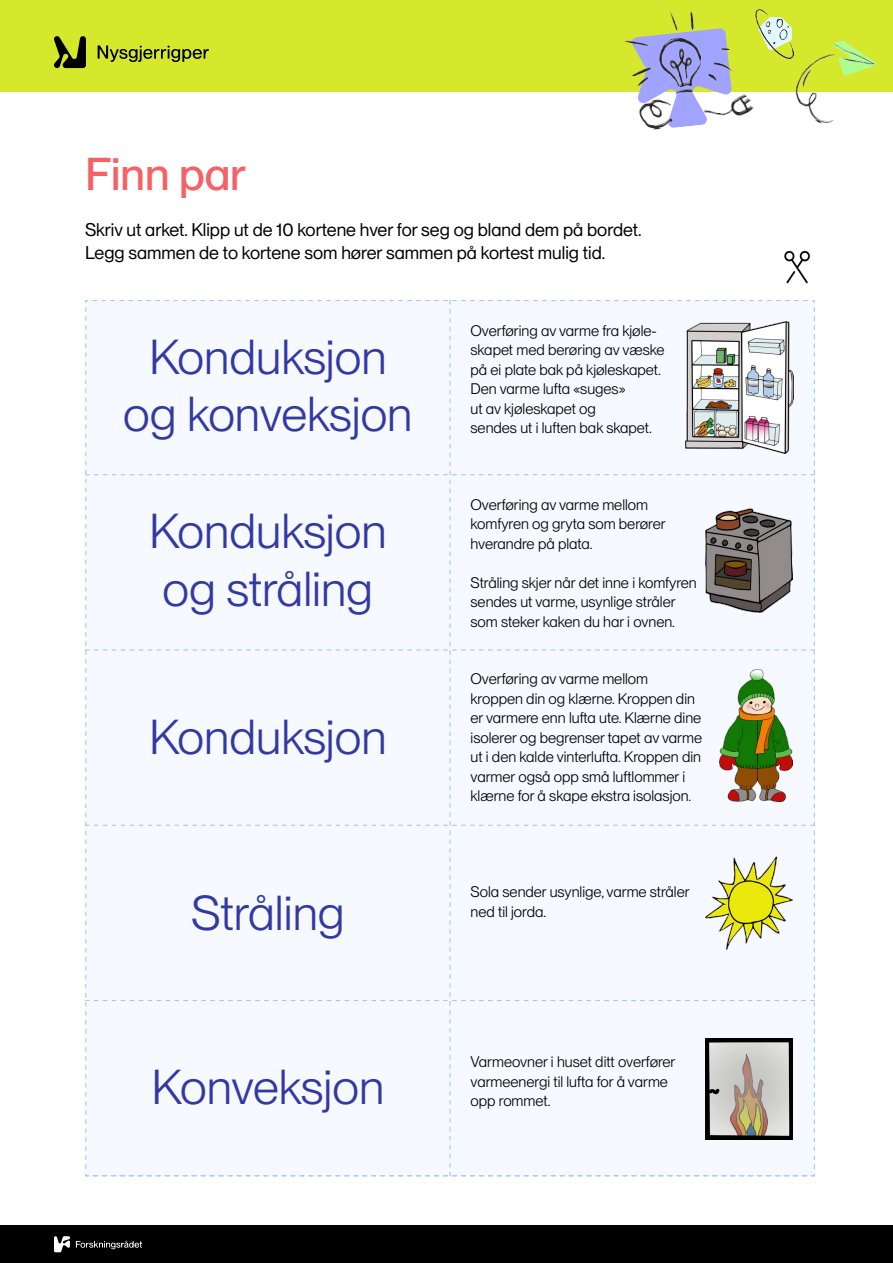
<style>
.page{position:relative;width:893px;height:1263px;background:#fff}
.page>*{position:absolute;margin:0;border:0;box-sizing:border-box;transform-origin:0 0}
.Tekst_bildeoppgave{font:48px/57.6px "PP Neue Montreal";color:#3339a2;text-align:center}
.Tittel{font:500 45px "PP Neue Montreal";color:#f66166}
.Brødtekst{font:18px "PP Neue Montreal";color:#000}
.Brødtekst-2{font:15px/19.5px "PP Neue Montreal";color:#000}
</style>
<div class="page">
<div style="left:0;top:1225px;width:893px;height:38px;background:#000"></div>
<svg style="left:54px;top:1236px;width:16px;height:16px"></svg>
<svg style="left:76px;top:1241px;width:66px;height:8px"></svg>
<div style="left:0;top:0;width:893px;height:91px;background:#d6e82b"></div>
<img style="left:756px;top:10px;width:36px;height:49px">
<img style="left:786px;top:37px;width:90px;height:87px">
<img style="left:622px;top:10px;width:133px;height:120px">
<svg style="left:98px;top:45px;width:111px;height:17px"></svg>
<svg style="left:54px;top:36px;width:32px;height:32px"></svg>
<img style="left:784px;top:250px;width:26px;height:34px">
<div style="left:85px;top:300px;width:730px;height:876px;background:#f6f9ff"></div>
<img style="left:686px;top:321px;width:108px;height:132px">
<img style="left:706px;top:508px;width:87px;height:104px">
<img style="left:719px;top:669px;width:74px;height:132px">
<img style="left:706px;top:856px;width:87px;height:93px">
<img style="left:706px;top:1038px;width:87px;height:102px">
<h1 class="Tittel" style="left:85px;top:147px;width:162px">Finn par</h1>
<p class="Brødtekst" style="left:85px;top:219px;width:558px">Skriv ut arket. Klipp ut de 10 kortene hver for seg og bland dem på bordet.</p>
<p class="Brødtekst" style="left:85px;top:242px;width:522px">Legg sammen de to kortene som hører sammen på kortest mulig tid.</p>
<p class="Tekst_bildeoppgave" style="left:123px;top:328px;width:291px">Konduksjon og konveksjon</p>
<p class="Tekst_bildeoppgave" style="left:149px;top:502px;width:239px;text-align:left">Konduksjon og stråling</p>
<p class="Tekst_bildeoppgave" style="left:149px;top:708px;width:239px">Konduksjon</p>
<p class="Brødtekst-2" style="left:471px;top:321px;width:195px">Overføring av varme fra kjøle&shy;skapet med berøring av væske på ei plate bak på kjøleskapet.<br>Den varme lufta «suges»<br>ut av kjøleskapet og<br>sendes ut i luften bak skapet.</p>
<p class="Brødtekst-2" style="left:471px;top:495px;width:197px">Overføring av varme mellom komfyren og gryta som berører hverandre på plata.</p>
<p class="Brødtekst-2" style="left:471px;top:573px;width:228px">Stråling skjer når det inne i komfyren sendes ut varme, usynlige stråler som steker kaken du har i ovnen.</p>
<p class="Brødtekst-2" style="left:471px;top:669px;width:233px">Overføring av varme mellom kroppen din og klærne. Kroppen din er varmere enn lufta ute. Klærne dine isolerer og begrenser tapet av varme ut i den kalde vinterlufta. Kroppen din varmer også opp små luftlommer i klærne for å skape ekstra isolasjon.</p>
<p class="Tekst_bildeoppgave" style="left:191px;top:883px;width:155px">Stråling</p>
<p class="Brødtekst-2" style="left:471px;top:882px;width:221px">Sola sender usynlige, varme stråler ned til jorda.</p>
<p class="Tekst_bildeoppgave" style="left:151px;top:1058px;width:234px">Konveksjon</p>
<p class="Brødtekst-2" style="left:471px;top:1052px;width:206px">Varmeovner i huset ditt overfører varmeenergi til lufta for å varme opp rommet.</p>
</div>
